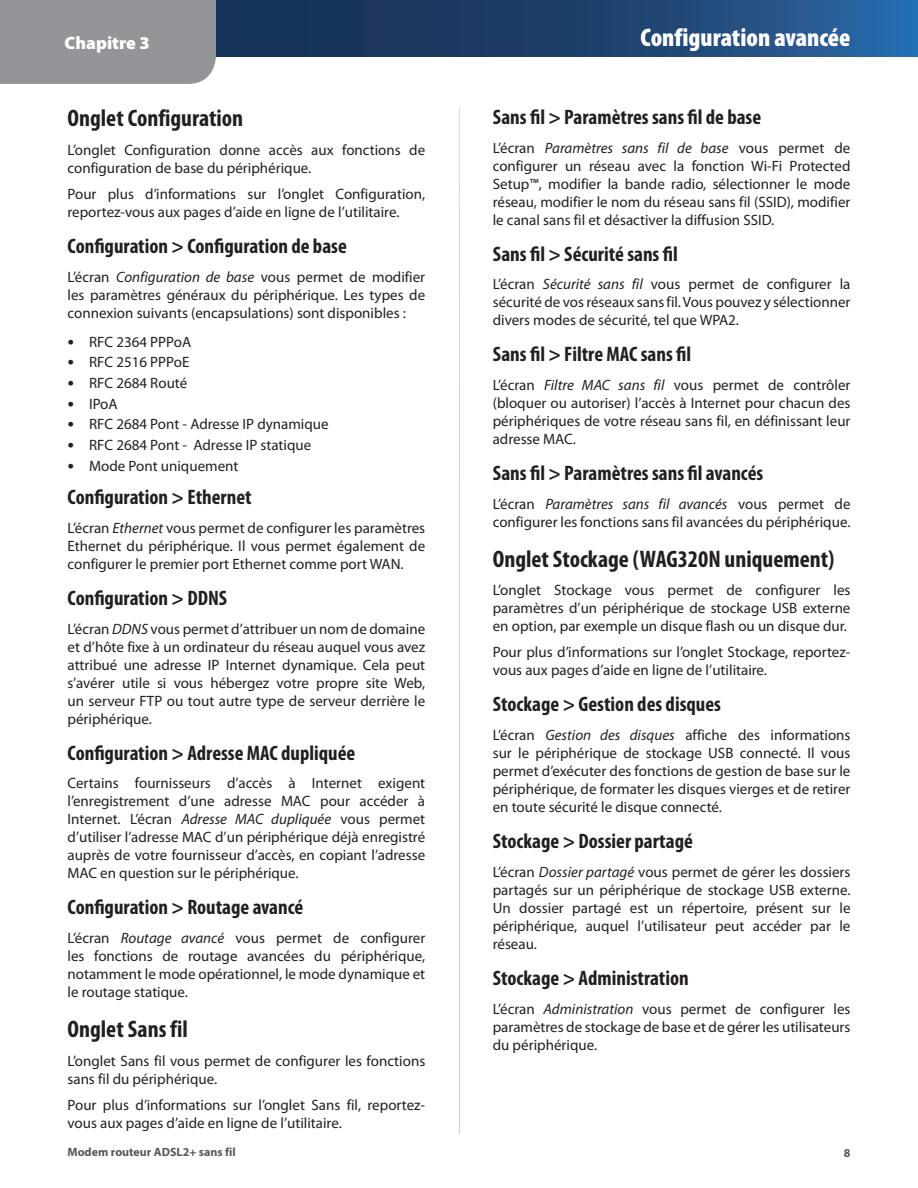
<style>
.page{position:relative;width:918px;height:1188px;background:#fff}
.page>*{position:absolute;margin:0;border:0;box-sizing:border-box;transform-origin:0 0}
.t1{font:900 condensed 25.5px "Myriad Pro";color:#fff}
.t2{font:700 condensed 24px "Myriad Pro";color:#231f20}
.t3{font:700 condensed 21px "Myriad Pro";color:#231f20}
.t4{font:900 18px "Myriad Pro";color:#fff}
.t5{font:15px/18px "Myriad Pro";color:#231f20;text-align:justify}
.t6{font:700 12px "Myriad Pro";color:#57585a}
.s1{font-style:italic}
.s2{font-family:"Helvetica Neue";font-weight:500;font-stretch:condensed;font-size:13.5px}
</style>
<div class="page">
<div style="left:0;top:0;width:216px;height:84px;background:#939598"></div>
<svg style="left:219px;top:3px;width:696px;height:51px;background:#1e4472"></svg>
<p class="t4" style="left:65px;top:32px;width:87px">Chapitre 3</p>
<h1 class="t1" style="left:640px;top:21px;width:212px">Configuration avancée</h1>
<h2 class="t2" style="left:68px;top:103px;width:177px">Onglet Configuration</h2>
<p class="t5" style="left:68px;top:141px;width:359px">L’onglet Configuration donne accès aux fonctions de configuration de base du périphérique.</p>
<p class="t5" style="left:68px;top:185px;width:359px">Pour plus d’informations sur l’onglet Configuration, reportez-vous aux pages d’aide en ligne de l’utilitaire.</p>
<h3 class="t3" style="left:68px;top:233px;width:281px">Configuration &gt; Configuration de base</h3>
<p class="t5" style="left:68px;top:267px;width:359px">L’écran <span class="s1">Configuration de base</span> vous permet de modifier les paramètres généraux du périphérique. Les types de connexion suivants (encapsulations) sont disponibles :</p>
<p class="t5" style="left:68px;top:332px;width:125px"><span class="s2">•</span> RFC 2364 PPPoA</p>
<p class="t5" style="left:68px;top:353px;width:123px"><span class="s2">•</span> RFC 2516 PPPoE</p>
<p class="t5" style="left:68px;top:374px;width:121px"><span class="s2">•</span> RFC 2684 Routé</p>
<p class="t5" style="left:68px;top:394px;width:52px"><span class="s2">•</span> IPoA</p>
<p class="t5" style="left:68px;top:415px;width:263px"><span class="s2">•</span> RFC 2684 Pont - Adresse IP dynamique</p>
<p class="t5" style="left:68px;top:436px;width:245px"><span class="s2">•</span> RFC 2684 Pont - Adresse IP statique</p>
<p class="t5" style="left:68px;top:456px;width:172px"><span class="s2">•</span> Mode Pont uniquement</p>
<h3 class="t3" style="left:68px;top:484px;width:186px">Configuration &gt; Ethernet</h3>
<p class="t5" style="left:68px;top:519px;width:359px">L’écran <span class="s1">Ethernet</span> vous permet de configurer les paramètres Ethernet du périphérique. Il vous permet également de configurer le premier port Ethernet comme port WAN.</p>
<h3 class="t3" style="left:68px;top:585px;width:161px">Configuration &gt; DDNS</h3>
<p class="t5" style="left:68px;top:619px;width:359px">L’écran <span class="s1">DDNS</span> vous permet d’attribuer un nom de domaine et d’hôte fixe à un ordinateur du réseau auquel vous avez attribué une adresse IP Internet dynamique. Cela peut s’avérer utile si vous hébergez votre propre site Web, un serveur FTP ou tout autre type de serveur derrière le périphérique.</p>
<h3 class="t3" style="left:68px;top:739px;width:289px">Configuration &gt; Adresse MAC dupliquée</h3>
<p class="t5" style="left:68px;top:774px;width:359px">Certains fournisseurs d’accès à Internet exigent l’enregistrement d’une adresse MAC pour accéder à Internet. L’écran <span class="s1">Adresse MAC dupliquée</span> vous permet d’utiliser l’adresse MAC d’un périphérique déjà enregistré auprès de votre fournisseur d’accès, en copiant l’adresse MAC en question sur le périphérique.</p>
<h3 class="t3" style="left:68px;top:894px;width:237px">Configuration &gt; Routage avancé</h3>
<p class="t5" style="left:68px;top:929px;width:359px">L’écran <span class="s1">Routage avancé</span> vous permet de configurer les fonctions de routage avancées du périphérique, notamment le mode opérationnel, le mode dynamique et le routage statique.</p>
<h2 class="t2" style="left:68px;top:1014px;width:122px">Onglet Sans fil</h2>
<p class="t5" style="left:68px;top:1051px;width:359px">L’onglet Sans fil vous permet de configurer les fonctions sans fil du périphérique.</p>
<p class="t5" style="left:68px;top:1095px;width:359px">Pour plus d’informations sur l’onglet Sans fil, reportez&shy;vous aux pages d’aide en ligne de l’utilitaire.</p>
<h3 class="t3" style="left:493px;top:104px;width:270px">Sans fil &gt; Paramètres sans fil de base</h3>
<p class="t5" style="left:493px;top:138px;width:359px">L’écran <span class="s1">Paramètres sans fil de base</span> vous permet de configurer un réseau avec la fonction Wi-Fi Protected Setup™, modifier la bande radio, sélectionner le mode réseau, modifier le nom du réseau sans fil (SSID), modifier le canal sans fil et désactiver la diffusion SSID.</p>
<h3 class="t3" style="left:493px;top:240px;width:187px">Sans fil &gt; Sécurité sans fil</h3>
<p class="t5" style="left:493px;top:275px;width:359px">L’écran <span class="s1">Sécurité sans fil</span> vous permet de configurer la sécurité de vos réseaux sans fil. Vous pouvez y sélectionner divers modes de sécurité, tel que WPA2.</p>
<h3 class="t3" style="left:493px;top:341px;width:200px">Sans fil &gt; Filtre MAC sans fil</h3>
<p class="t5" style="left:493px;top:376px;width:359px">L’écran <span class="s1">Filtre MAC sans fil</span> vous permet de contrôler (bloquer ou autoriser) l’accès à Internet pour chacun des périphériques de votre réseau sans fil, en définissant leur adresse MAC.</p>
<h3 class="t3" style="left:493px;top:460px;width:272px">Sans fil &gt; Paramètres sans fil avancés</h3>
<p class="t5" style="left:493px;top:495px;width:359px">L’écran <span class="s1">Paramètres sans fil avancés</span> vous permet de configurer les fonctions sans fil avancées du périphérique.</p>
<h2 class="t2" style="left:493px;top:544px;width:343px">Onglet Stockage (WAG320N uniquement)</h2>
<p class="t5" style="left:493px;top:581px;width:359px">L’onglet Stockage vous permet de configurer les paramètres d’un périphérique de stockage USB externe en option, par exemple un disque flash ou un disque dur.</p>
<p class="t5" style="left:493px;top:643px;width:359px">Pour plus d’informations sur l’onglet Stockage, reportez&shy;vous aux pages d’aide en ligne de l’utilitaire.</p>
<h3 class="t3" style="left:493px;top:691px;width:230px">Stockage &gt; Gestion des disques</h3>
<p class="t5" style="left:493px;top:726px;width:359px">L’écran <span class="s1">Gestion des disques</span> affiche des informations sur le périphérique de stockage USB connecté. Il vous permet d’exécuter des fonctions de gestion de base sur le périphérique, de formater les disques vierges et de retirer en toute sécurité le disque connecté.</p>
<h3 class="t3" style="left:493px;top:828px;width:202px">Stockage &gt; Dossier partagé</h3>
<p class="t5" style="left:493px;top:863px;width:359px">L’écran <span class="s1">Dossier partagé</span> vous permet de gérer les dossiers partagés sur un périphérique de stockage USB externe.<br>Un dossier partagé est un répertoire, présent sur le périphérique, auquel l’utilisateur peut accéder par le réseau.</p>
<h3 class="t3" style="left:493px;top:965px;width:197px">Stockage &gt; Administration</h3>
<p class="t5" style="left:493px;top:1000px;width:359px">L’écran <span class="s1">Administration</span> vous permet de configurer les paramètres de stockage de base et de gérer les utilisateurs du périphérique.</p>
<p class="t6" style="left:68px;top:1144px;width:170px">Modem routeur ADSL2+ sans fil</p>
<p class="t6" style="left:844px;top:1145px;width:8px">8</p>
</div>
